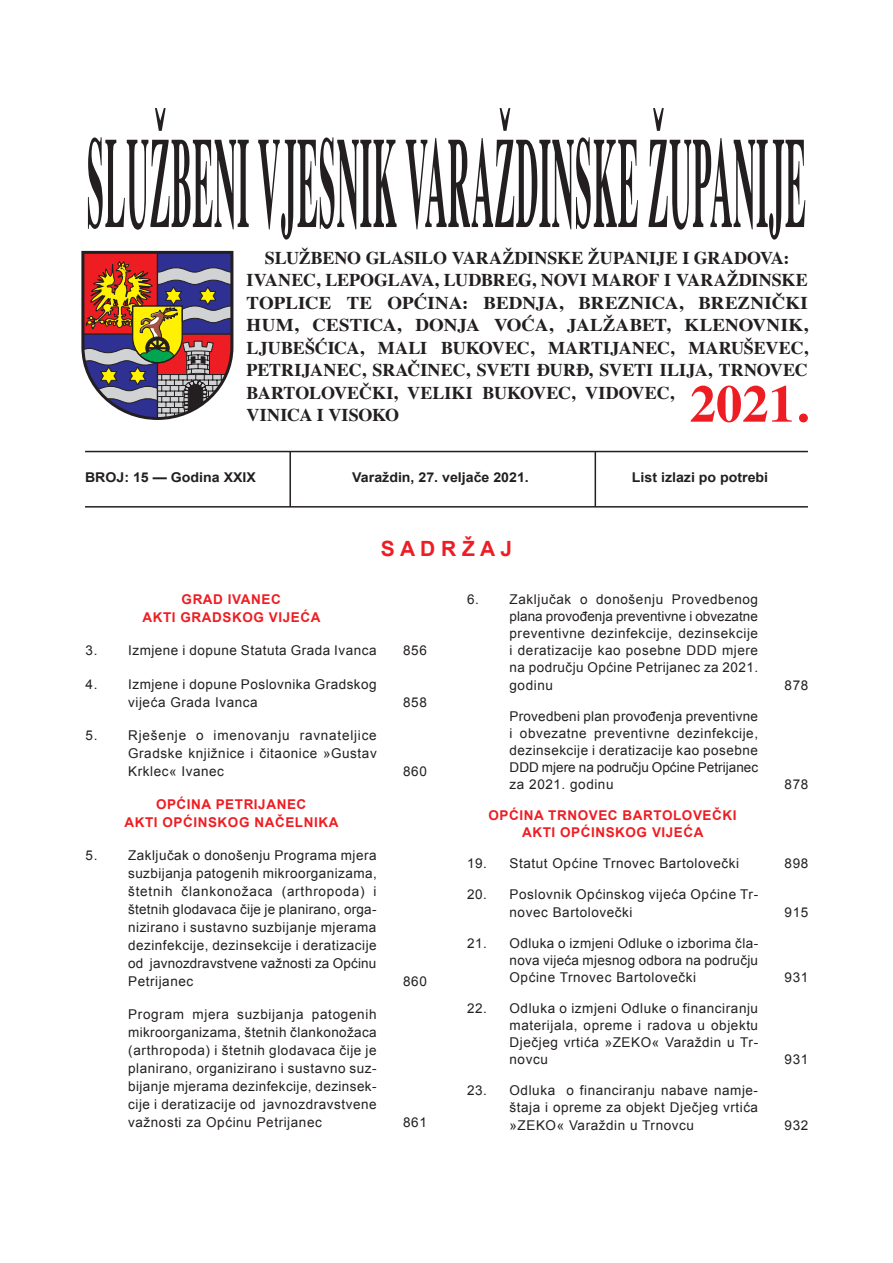
<style>
.page{position:relative;width:893px;height:1263px;background:#fff}
.page>*{position:absolute;margin:0;border:0;box-sizing:border-box;transform-origin:0 0}
.t1{font:700 52.5px "Times";color:#ee1d23}
.t2{font:700 21px "Arial";color:#ee1d23}
.t3{font:700 18px/22.5px "Times";color:#231f20}
.t4{font:13.5px/17.1px "Arial";letter-spacing:.04em;color:#231f20;text-align:justify}
.t5{font:700 13.5px/18px "Arial";letter-spacing:.04em;color:#ee1d23;text-align:center}
.t6{font:700 13.5px "Arial";color:#231f20;scale:1.05 1}
</style>
<div class="page">
<hr style="left:85px;top:451px;width:723px;height:1px;background:#231f20">
<hr style="left:85px;top:506px;width:723px;height:2px;background:#231f20">
<hr style="left:595px;top:451px;width:1px;height:56px;background:#231f20">
<hr style="left:289px;top:451px;width:2px;height:56px;background:#231f20">
<svg style="left:88px;top:108px;width:717px;height:132px"></svg>
<svg style="left:81px;top:250px;width:152px;height:170px;background:#94706a"></svg>
<p class="t3" style="left:247px;top:244px;width:563px;text-indent:18px">SLUŽBENO GLASILO VARAŽDINSKE ŽUPANIJE I GRADOVA:<br>IVANEC, LEPOGLAVA, LUDBREG, NOVI MAROF I VARAŽDINSKE TOPLICE TE OPĆINA: BEDNJA, BREZNICA, BREZNIČKI HUM, CESTICA, DONJA VOĆA, JALŽABET, KLENOVNIK, LJUBEŠĆICA, MALI BUKOVEC, MARTIJANEC, MARUŠEVEC, PETRIJANEC, SRAČINEC, SVETI ĐURĐ, SVETI ILIJA, TRNOVEC BARTOLOVEČKI, VELIKI BUKOVEC, VIDOVEC,<br>VINICA I VISOKO</p>
<h1 class="t1" style="left:690px;top:354px;width:120px">2021.</h1>
<p class="t6" style="left:85px;top:468px;width:164px">BROJ: 15 — Godina XXIX</p>
<p class="t6" style="left:352px;top:468px;width:170px">Varaždin, 27. veljače 2021.</p>
<p class="t6" style="left:632px;top:468px;width:131px">List izlazi po potrebi</p>
<h2 class="t2" style="left:381px;top:534px;width:133px">S A D R Ž A J</h2>
<p class="t5" style="left:142px;top:591px;width:179px">GRAD IVANEC<br>AKTI GRADSKOG VIJEĆA</p>
<p class="t4" style="left:86px;top:642px;width:292px">3. Izmjene i dopune Statuta Grada Ivanca</p>
<p class="t4" style="left:403px;top:642px;width:25px">856</p>
<p class="t4" style="left:128px;top:675px;width:250px;line-height:18px;text-indent:-43px">4. Izmjene i dopune Poslovnika Gradskog vijeća Grada Ivanca</p>
<p class="t4" style="left:403px;top:693px;width:25px">858</p>
<p class="t4" style="left:128px;top:726px;width:250px;line-height:18px;text-indent:-43px">5. Rješenje o imenovanju ravnateljice Gradske knjižnice i čitaonice »Gustav Krklec« Ivanec</p>
<p class="t4" style="left:403px;top:763px;width:25px">860</p>
<p class="t4" style="left:510px;top:591px;width:250px;text-indent:-43px">6. Zaključak o donošenju Provedbenog plana provođenja preventivne i obvezatne preventivne dezinfekcije, dezinsekcije i deratizacije kao posebne DDD mjere na području Općine Petrijanec za 2021. godinu</p>
<p class="t4" style="left:510px;top:707px;width:250px">Provedbeni plan provođenja preventivne i obvezatne preventivne dezinfekcije, dezinsekcije i deratizacije kao posebne DDD mjere na području Općine Petrijanec za 2021. godinu</p>
<p class="t4" style="left:785px;top:676px;width:25px">878</p>
<p class="t4" style="left:785px;top:776px;width:25px">878</p>
<p class="t5" style="left:124px;top:796px;width:215px">OPĆINA PETRIJANEC<br>AKTI OPĆINSKOG NAČELNIKA</p>
<p class="t4" style="left:128px;top:846px;width:250px;line-height:18px;text-indent:-43px">5. Zaključak o donošenju Programa mjera suzbijanja patogenih mikroorganizama, štetnih člankonožaca (arthropoda) i štetnih glodavaca čije je planirano, orga&shy;nizirano i sustavno suzbijanje mjerama dezinfekcije, dezinsekcije i deratizacije od javnozdravstvene važnosti za Općinu Petrijanec</p>
<p class="t4" style="left:128px;top:1006px;width:250px;line-height:18px">Program mjera suzbijanja patogenih mikroorganizama, štetnih člankonožaca (arthropoda) i štetnih glodavaca čije je planirano, organizirano i sustavno suz&shy;bijanje mjerama dezinfekcije, dezinsek&shy;cije i deratizacije od javnozdravstvene važnosti za Općinu Petrijanec</p>
<p class="t4" style="left:403px;top:973px;width:25px">860</p>
<p class="t4" style="left:403px;top:1114px;width:25px">861</p>
<p class="t5" style="left:489px;top:807px;width:249px;line-height:17.1px">OPĆINA TRNOVEC BARTOLOVEČKI<br>AKTI OPĆINSKOG VIJEĆA</p>
<p class="t4" style="left:467px;top:855px;width:274px">19. Statut Općine Trnovec Bartolovečki</p>
<p class="t4" style="left:785px;top:855px;width:25px">898</p>
<p class="t4" style="left:510px;top:886px;width:250px;text-indent:-43px">20. Poslovnik Općinskog vijeća Općine Tr&shy;novec Bartolovečki</p>
<p class="t4" style="left:785px;top:903px;width:25px">915</p>
<p class="t4" style="left:510px;top:934px;width:250px;text-indent:-43px">21. Odluka o izmjeni Odluke o izborima čla&shy;nova vijeća mjesnog odbora na području Općine Trnovec Bartolovečki</p>
<p class="t4" style="left:510px;top:1000px;width:250px;text-indent:-43px">22. Odluka o izmjeni Odluke o financiranju materijala, opreme i radova u objektu Dječjeg vrtića »ZEKO« Varaždin u Tr&shy;novcu</p>
<p class="t4" style="left:510px;top:1082px;width:250px;text-indent:-43px">23. Odluka o financiranju nabave namje&shy;štaja i opreme za objekt Dječjeg vrtića »ZEKO« Varaždin u Trnovcu</p>
<p class="t4" style="left:785px;top:969px;width:25px">931</p>
<p class="t4" style="left:785px;top:1051px;width:25px">931</p>
<p class="t4" style="left:785px;top:1116px;width:25px">932</p>
</div>
